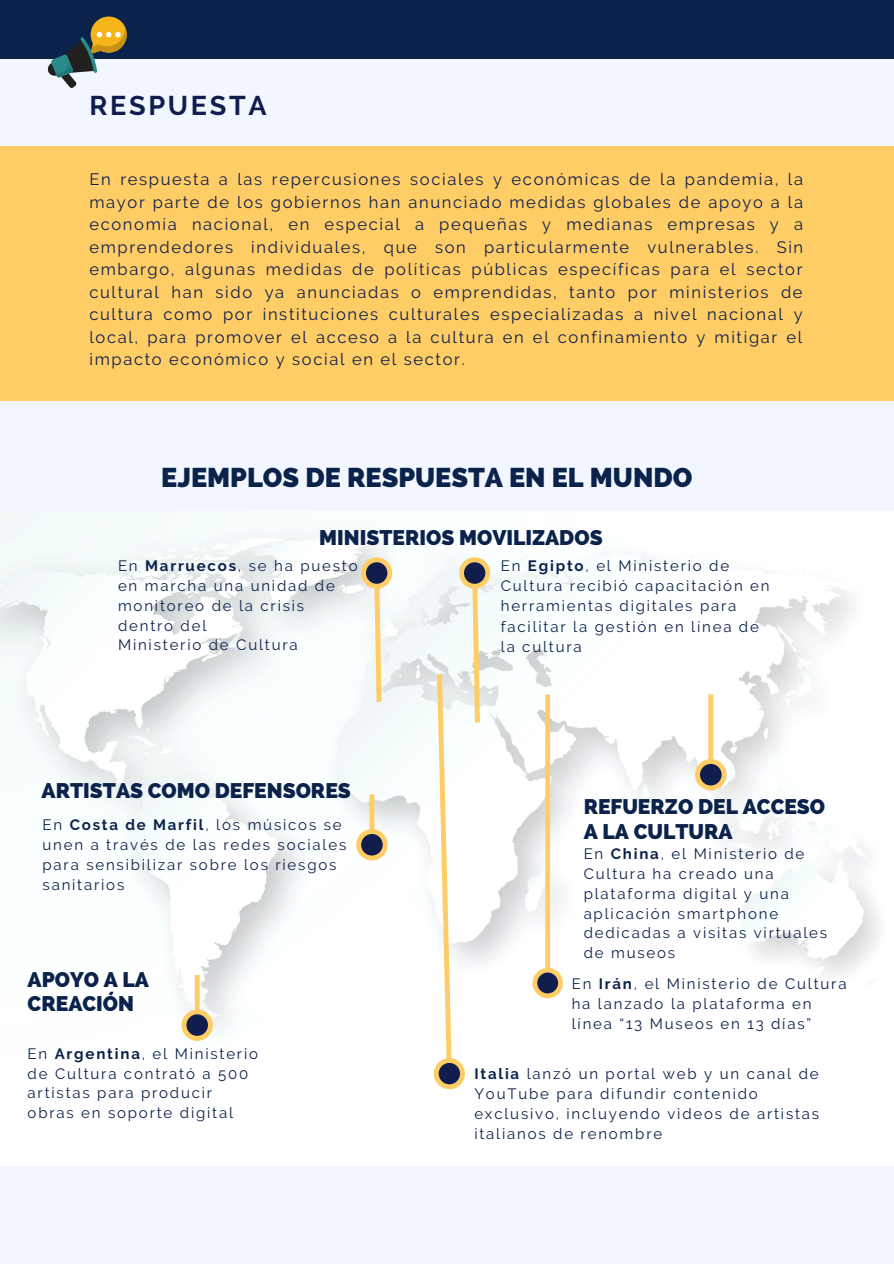
<style>
.page{position:relative;width:894px;height:1264px;background:#fff}
.page>*{position:absolute;margin:0;border:0;box-sizing:border-box;transform-origin:0 0}
.t1{font:800 27px "Raleway";color:#0b224b}
.t2{font:700 27px "Raleway";letter-spacing:.1em;color:#101d4d}
.t3{font:800 21px/24.2px "Raleway";color:#0b224b}
.t4{font:16.5px/22.5px "Raleway";letter-spacing:.1em;color:#101d4d;text-align:justify}
.t5{font:15px/19.8px "Raleway";letter-spacing:.12em;color:#0b224b}
.s1{font-weight:700}
</style>
<div class="page">
<div style="left:0;top:0;width:893px;height:1263px;background:#f2f7ff"></div>
<div style="left:0;top:146px;width:893px;height:255px;background:#fecd65"></div>
<div style="left:0;top:0;width:893px;height:59px;background:#0b224b"></div>
<img style="left:0;top:511px;width:893px;height:654px">
<svg style="left:360px;top:557px;width:34px;height:145px"></svg>
<svg style="left:694px;top:694px;width:32px;height:96px"></svg>
<svg style="left:356px;top:794px;width:31px;height:66px"></svg>
<svg style="left:181px;top:975px;width:32px;height:65px"></svg>
<svg style="left:47px;top:17px;width:80px;height:71px"></svg>
<svg style="left:532px;top:694px;width:30px;height:304px"></svg>
<svg style="left:424px;top:557px;width:69px;height:532px"></svg>
<h1 class="t2" style="left:89px;top:89px;width:179px">RESPUESTA</h1>
<p class="t4" style="left:89px;top:168px;width:715px">En respuesta a las repercusiones sociales y económicas de la pandemia, la mayor parte de los gobiernos han anunciado medidas globales de apoyo a la economía nacional, en especial a pequeñas y medianas empresas y a emprendedores individuales, que son particularmente vulnerables. Sin embargo, algunas medidas de políticas públicas específicas para el sector cultural han sido ya anunciadas o emprendidas, tanto por ministerios de cultura como por instituciones culturales especializadas a nivel nacional y local, para promover el acceso a la cultura en el confinamiento y mitigar el impacto económico y social en el sector.</p>
<h1 class="t1" style="left:161px;top:462px;width:532px">EJEMPLOS DE RESPUESTA EN EL MUNDO</h1>
<h2 class="t3" style="left:319px;top:525px;width:285px">MINISTERIOS MOVILIZADOS</h2>
<p class="t5" style="left:500px;top:555px;width:270px;line-height:20.2px">En <span class="s1">Egipto</span>, el Ministerio de<br>Cultura recibió capacitación en herramientas digitales para facilitar la gestión en línea de la cultura</p>
<p class="t5" style="left:118px;top:555px;width:241px">En <span class="s1">Marruecos</span>, se ha puesto en marcha una unidad de monitoreo de la crisis dentro del<br>Ministerio de Cultura</p>
<h2 class="t3" style="left:42px;top:778px;width:311px">ARTISTAS COMO DEFENSORES</h2>
<p class="t5" style="left:43px;top:814px;width:305px">En <span class="s1">Costa de Marfil</span>, los músicos se unen a través de las redes sociales para sensibilizar sobre los riesgos sanitarios</p>
<h2 class="t3" style="left:28px;top:967px;width:123px">APOYO A LA<br>CREACIÓN</h2>
<p class="t5" style="left:28px;top:1043px;width:232px">En <span class="s1">Argentina</span>, el Ministerio de Cultura contrató a 500 artistas para producir obras en soporte digital</p>
<h2 class="t3" style="left:583px;top:794px;width:243px">REFUERZO DEL ACCESO<br>A LA CULTURA</h2>
<p class="t5" style="left:583px;top:843px;width:245px">En <span class="s1">China</span>, el Ministerio de<br>Cultura ha creado una plataforma digital y una aplicación smartphone dedicadas a visitas virtuales de museos</p>
<p class="t5" style="left:571px;top:973px;width:276px">En <span class="s1">Irán</span>, el Ministerio de Cultura ha lanzado la plataforma en línea “13 Museos en 13 días”</p>
<p class="t5" style="left:474px;top:1064px;width:346px"><span class="s1">Italia</span> lanzó un portal web y un canal de YouTube para difundir contenido exclusivo, incluyendo videos de artistas italianos de renombre</p>
</div>
